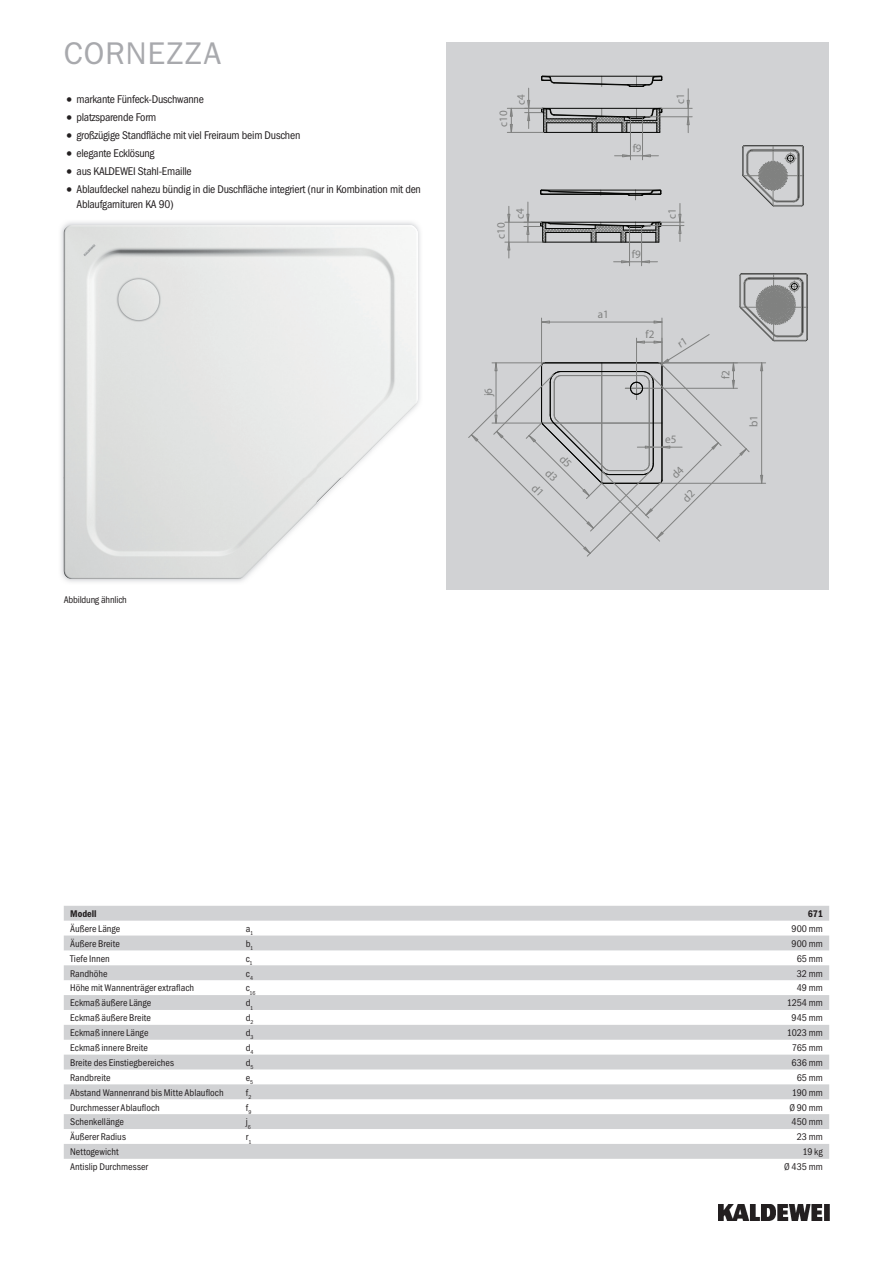
<style>
.page{position:relative;width:893px;height:1263px;background:#fff}
.page>*{position:absolute;margin:0;border:0;box-sizing:border-box;transform-origin:0 0}
.t1{font:31.5px "Franklin Gothic ITC";letter-spacing:.03em;color:#a8a9ad}
.t2{font:11.4px "Myriad Pro";color:#808180}
.t3{font:11.25px/15.8px "Franklin Gothic Cond ITC";letter-spacing:-.02em;color:#231f20}
.t4{font:9.75px "Franklin Gothic Cond ITC";color:#231f20}
.t5{font:9.75px "Franklin Gothic Cond ITC";letter-spacing:-.02em;color:#231f20}
.t6{font:600 9.75px "Franklin Gothic Cond ITC";color:#231f20}
.t7{font:5.7px "Franklin Gothic Cond ITC";color:#231f20}
.s1{font-size:15.75px}
</style>
<div class="page">
<img style="left:719px;top:1204px;width:110px;height:16px">
<div style="left:446px;top:43px;width:383px;height:547px;background:#d1d2d4"></div>
<svg style="left:742px;top:145px;width:62px;height:62px"></svg>
<svg style="left:507px;top:76px;width:185px;height:84px"></svg>
<svg style="left:505px;top:190px;width:179px;height:76px"></svg>
<img style="left:61px;top:222px;width:359px;height:49px">
<img style="left:61px;top:271px;width:49px;height:311px">
<img style="left:266px;top:500px;width:53px;height:56px">
<img style="left:110px;top:553px;width:157px;height:29px">
<img style="left:64px;top:225px;width:354px;height:253px">
<img style="left:64px;top:478px;width:179px;height:101px">
<img style="left:317px;top:478px;width:25px;height:25px">
<svg style="left:64px;top:906px;width:765px;height:253px;fill:#d4d5d7"></svg>
<svg style="left:468px;top:273px;width:340px;height:284px"></svg>
<h1 class="t1" style="left:64px;top:34px;width:159px">CORNEZZA</h1>
<p class="t3" style="left:64px;top:92px;width:142px"><span class="s1">•</span> markante Fünfeck-Duschwanne</p>
<p class="t3" style="left:64px;top:110px;width:94px"><span class="s1">•</span> platzsparende Form</p>
<p class="t3" style="left:64px;top:127px;width:238px"><span class="s1">•</span> großzügige Standfläche mit viel Freiraum beim Duschen</p>
<p class="t3" style="left:64px;top:145px;width:92px"><span class="s1">•</span> elegante Ecklösung</p>
<p class="t3" style="left:64px;top:163px;width:129px"><span class="s1">•</span> aus KALDEWEI Stahl-Emaille</p>
<p class="t3" style="left:77px;top:181px;width:346px;text-indent:-13px"><span class="s1">•</span> Ablaufdeckel nahezu bündig in die Duschfläche integriert (nur in Kombination mit den<br>Ablaufgarnituren KA 90)</p>
<p class="t2" style="left:496px;top:127px;width:18px;rotate:-90deg">c10</p>
<p class="t2" style="left:514px;top:105px;width:12px;rotate:-90deg">c4</p>
<p class="t2" style="left:494px;top:239px;width:18px;rotate:-90deg">c10</p>
<p class="t2" style="left:513px;top:219px;width:12px;rotate:-90deg">c4</p>
<p class="t2" style="left:481px;top:396px;width:10px;rotate:-90deg">j6</p>
<p class="t5" style="left:64px;top:594px;width:65px">Abbildung ähnlich</p>
<p class="t2" style="left:598px;top:307px;width:13px">a1</p>
<p class="t2" style="left:633px;top:141px;width:10px">f9</p>
<p class="t2" style="left:632px;top:247px;width:10px">f9</p>
<p class="t2" style="left:673px;top:104px;width:12px;rotate:-90deg">c1</p>
<p class="t2" style="left:665px;top:219px;width:12px;rotate:-90deg">c1</p>
<p class="t2" style="left:645px;top:327px;width:10px">f2</p>
<p class="t2" style="left:665px;top:432px;width:13px">e5</p>
<p class="t2" style="left:719px;top:379px;width:10px;rotate:-90deg">f2</p>
<p class="t2" style="left:747px;top:427px;width:14px;rotate:-90deg">b1</p>
<p class="t6" style="left:70px;top:908px;width:28px">Modell</p>
<p class="t6" style="left:808px;top:908px;width:17px">671</p>
<p class="t4" style="left:70px;top:923px;width:52px">Äußere Länge</p>
<p class="t4" style="left:246px;top:923px;width:9px">a<sub>1</sub></p>
<p class="t4" style="left:791px;top:923px;width:33px">900 mm</p>
<p class="t4" style="left:70px;top:938px;width:51px">Äußere Breite</p>
<p class="t4" style="left:246px;top:938px;width:9px">b<sub>1</sub></p>
<p class="t4" style="left:791px;top:938px;width:33px">900 mm</p>
<p class="t4" style="left:70px;top:953px;width:41px">Tiefe Innen</p>
<p class="t4" style="left:246px;top:953px;width:8px">c<sub>1</sub></p>
<p class="t4" style="left:797px;top:953px;width:28px">65 mm</p>
<p class="t4" style="left:70px;top:967px;width:39px">Randhöhe</p>
<p class="t4" style="left:246px;top:967px;width:9px">c<sub>4</sub></p>
<p class="t4" style="left:797px;top:967px;width:27px">32 mm</p>
<p class="t4" style="left:70px;top:982px;width:126px">Höhe mit Wannenträger extraflach</p>
<p class="t7" style="left:246px;top:989px;width:11px"><sup>c</sup>16</p>
<p class="t4" style="left:797px;top:982px;width:27px">49 mm</p>
<p class="t4" style="left:70px;top:997px;width:83px">Eckmaß äußere Länge</p>
<p class="t4" style="left:246px;top:997px;width:9px">d<sub>1</sub></p>
<p class="t4" style="left:787px;top:997px;width:38px">1254 mm</p>
<p class="t4" style="left:70px;top:1012px;width:82px">Eckmaß äußere Breite</p>
<p class="t4" style="left:246px;top:1012px;width:9px">d<sub>2</sub></p>
<p class="t4" style="left:792px;top:1012px;width:33px">945 mm</p>
<p class="t4" style="left:70px;top:1027px;width:80px">Eckmaß innere Länge</p>
<p class="t4" style="left:246px;top:1027px;width:9px">d<sub>3</sub></p>
<p class="t4" style="left:787px;top:1027px;width:37px">1023 mm</p>
<p class="t4" style="left:70px;top:1042px;width:79px">Eckmaß innere Breite</p>
<p class="t4" style="left:246px;top:1042px;width:9px">d<sub>4</sub></p>
<p class="t4" style="left:792px;top:1042px;width:32px">765 mm</p>
<p class="t4" style="left:70px;top:1057px;width:105px">Breite des Einstiegbereiches</p>
<p class="t4" style="left:246px;top:1057px;width:9px">d<sub>5</sub></p>
<p class="t4" style="left:791px;top:1057px;width:33px">636 mm</p>
<p class="t4" style="left:70px;top:1072px;width:42px">Randbreite</p>
<p class="t4" style="left:246px;top:1072px;width:9px">e<sub>5</sub></p>
<p class="t4" style="left:797px;top:1072px;width:28px">65 mm</p>
<p class="t4" style="left:70px;top:1087px;width:155px">Abstand Wannenrand bis Mitte Ablaufloch</p>
<p class="t4" style="left:246px;top:1087px;width:7px">f<sub>2</sub></p>
<p class="t4" style="left:792px;top:1087px;width:32px">190 mm</p>
<p class="t4" style="left:70px;top:1101px;width:91px">Durchmesser Ablaufloch</p>
<p class="t4" style="left:246px;top:1101px;width:7px">f<sub>9</sub></p>
<p class="t4" style="left:789px;top:1101px;width:35px">Ø 90 mm</p>
<p class="t4" style="left:70px;top:1116px;width:55px">Schenkellänge</p>
<p class="t4" style="left:246px;top:1116px;width:7px">j<sub>6</sub></p>
<p class="t4" style="left:791px;top:1116px;width:33px">450 mm</p>
<p class="t4" style="left:70px;top:1131px;width:57px">Äußerer Radius</p>
<p class="t4" style="left:246px;top:1131px;width:7px">r<sub>1</sub></p>
<p class="t4" style="left:797px;top:1131px;width:27px">23 mm</p>
<p class="t4" style="left:70px;top:1146px;width:50px">Nettogewicht</p>
<p class="t4" style="left:802px;top:1146px;width:22px">19 kg</p>
<p class="t4" style="left:70px;top:1161px;width:80px">Antislip Durchmesser</p>
<p class="t4" style="left:784px;top:1161px;width:40px">Ø 435 mm</p>
</div>
